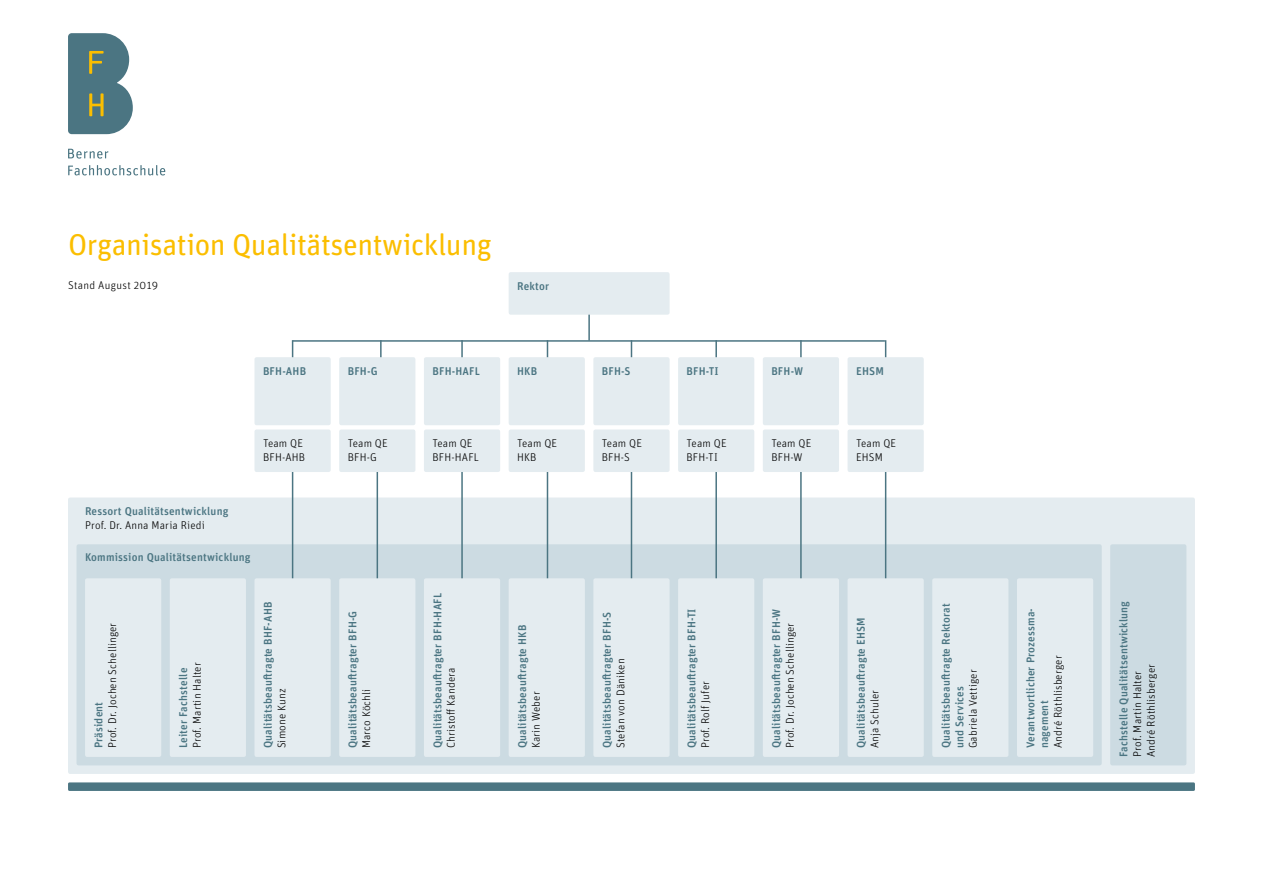
<style>
.page{position:relative;width:1263px;height:893px;background:#fff}
.page>*{position:absolute;margin:0;border:0;box-sizing:border-box;transform-origin:0 0}
.t1{font:30px "Unit Rounded Pro";letter-spacing:-.015em;color:#fbbe00}
.t2{font:500 11.25px/13.6px "Unit Rounded Pro";letter-spacing:.015em;color:#4b7582}
.t3{font:300 11.25px/13.6px "Unit Rounded Pro";letter-spacing:.015em;color:#000}
</style>
<div class="page">
<div style="left:68px;top:497px;width:1127px;height:277px;background:#e4ecf0;border-radius:2px"></div>
<hr style="left:588px;top:281px;width:2px;height:60px;background:#4b7582">
<hr style="left:293px;top:340px;width:592px;height:2px;background:#4b7582">
<svg style="left:68px;top:33px;width:65px;height:101px;background:#658689"></svg>
<svg style="left:68px;top:149px;width:40px;height:10px"></svg>
<svg style="left:68px;top:165px;width:97px;height:10px"></svg>
<div style="left:77px;top:544px;width:1025px;height:221px;background:#ccdbe2;border-radius:2px"></div>
<div style="left:509px;top:272px;width:161px;height:43px;background:#e4ecf0;border-radius:2px"></div>
<div style="left:1110px;top:544px;width:76px;height:221px;background:#ccdbe2;border-radius:2px"></div>
<div style="left:68px;top:782px;width:1127px;height:9px;background:#4b7582;border-radius:2px"></div>
<div style="left:85px;top:578px;width:76px;height:179px;background:#e4ecf0;border-radius:2px"></div>
<hr style="left:715px;top:446px;width:2px;height:139px;background:#4b7582">
<hr style="left:715px;top:340px;width:2px;height:21px;background:#4b7582">
<div style="left:678px;top:357px;width:76px;height:68px;background:#e4ecf0;border-radius:2px"></div>
<div style="left:678px;top:429px;width:76px;height:43px;background:#e4ecf0;border-radius:2px"></div>
<div style="left:678px;top:578px;width:76px;height:179px;background:#e4ecf0;border-radius:2px"></div>
<hr style="left:292px;top:446px;width:1px;height:139px;background:#4b7582">
<svg style="left:292px;top:340px;width:1px;height:17px"></svg>
<div style="left:254px;top:357px;width:77px;height:68px;background:#e4ecf0;border-radius:2px"></div>
<div style="left:254px;top:429px;width:77px;height:43px;background:#e4ecf0;border-radius:2px"></div>
<div style="left:254px;top:578px;width:77px;height:179px;background:#e4ecf0;border-radius:2px"></div>
<hr style="left:800px;top:446px;width:2px;height:139px;background:#4b7582">
<hr style="left:800px;top:340px;width:2px;height:21px;background:#4b7582">
<div style="left:763px;top:357px;width:76px;height:68px;background:#e4ecf0;border-radius:2px"></div>
<div style="left:763px;top:429px;width:76px;height:43px;background:#e4ecf0;border-radius:2px"></div>
<div style="left:763px;top:578px;width:76px;height:179px;background:#e4ecf0;border-radius:2px"></div>
<hr style="left:380px;top:340px;width:2px;height:21px;background:#4b7582">
<hr style="left:377px;top:446px;width:1px;height:139px;background:#4b7582">
<div style="left:339px;top:357px;width:76px;height:68px;background:#e4ecf0;border-radius:2px"></div>
<div style="left:339px;top:429px;width:76px;height:43px;background:#e4ecf0;border-radius:2px"></div>
<div style="left:339px;top:578px;width:76px;height:179px;background:#e4ecf0;border-radius:2px"></div>
<hr style="left:885px;top:446px;width:1px;height:139px;background:#4b7582">
<svg style="left:885px;top:340px;width:1px;height:17px"></svg>
<div style="left:847px;top:357px;width:77px;height:68px;background:#e4ecf0;border-radius:2px"></div>
<div style="left:847px;top:429px;width:77px;height:43px;background:#e4ecf0;border-radius:2px"></div>
<div style="left:847px;top:578px;width:77px;height:179px;background:#e4ecf0;border-radius:2px"></div>
<hr style="left:461px;top:446px;width:2px;height:139px;background:#4b7582">
<hr style="left:461px;top:340px;width:2px;height:21px;background:#4b7582">
<div style="left:424px;top:357px;width:76px;height:68px;background:#e4ecf0;border-radius:2px"></div>
<div style="left:424px;top:429px;width:76px;height:43px;background:#e4ecf0;border-radius:2px"></div>
<div style="left:424px;top:578px;width:76px;height:179px;background:#e4ecf0;border-radius:2px"></div>
<div style="left:932px;top:578px;width:76px;height:179px;background:#e4ecf0;border-radius:2px"></div>
<hr style="left:547px;top:446px;width:1px;height:139px;background:#4b7582">
<svg style="left:547px;top:342px;width:1px;height:15px"></svg>
<div style="left:509px;top:357px;width:76px;height:68px;background:#e4ecf0;border-radius:2px"></div>
<div style="left:509px;top:429px;width:76px;height:43px;background:#e4ecf0;border-radius:2px"></div>
<div style="left:509px;top:578px;width:76px;height:179px;background:#e4ecf0;border-radius:2px"></div>
<div style="left:1017px;top:578px;width:76px;height:179px;background:#e4ecf0;border-radius:2px"></div>
<div style="left:170px;top:578px;width:76px;height:179px;background:#e4ecf0;border-radius:2px"></div>
<hr style="left:631px;top:446px;width:1px;height:139px;background:#4b7582">
<svg style="left:631px;top:342px;width:1px;height:15px"></svg>
<div style="left:593px;top:357px;width:77px;height:68px;background:#e4ecf0;border-radius:2px"></div>
<div style="left:593px;top:429px;width:77px;height:43px;background:#e4ecf0;border-radius:2px"></div>
<div style="left:593px;top:578px;width:77px;height:179px;background:#e4ecf0;border-radius:2px"></div>
<h1 class="t1" style="left:68px;top:224px;width:425px">Organisation Qualitätsentwicklung</h1>
<p class="t3" style="left:68px;top:278px;width:91px">Stand August 2019</p>
<p class="t2" style="left:517px;top:278px;width:34px">Rektor</p>
<p class="t2" style="left:263px;top:363px;width:45px">BFH-AHB</p>
<p class="t3" style="left:263px;top:436px;width:44px">Team QE<br>BFH-AHB</p>
<p class="t2" style="left:85px;top:504px;width:145px">Ressort Qualitätsentwicklung</p>
<p class="t3" style="left:85px;top:518px;width:121px">Prof. Dr. Anna Maria Riedi</p>
<p class="t2" style="left:85px;top:550px;width:167px">Kommission Qualitätsentwicklung</p>
<p class="t3" style="left:105px;top:748px;width:127px;rotate:-90deg">Prof. Dr. Jochen Schellinger</p>
<p class="t2" style="left:91px;top:748px;width:48px;rotate:-90deg">Präsident</p>
<p class="t2" style="left:176px;top:748px;width:82px;rotate:-90deg">Leiter Fachstelle</p>
<p class="t3" style="left:190px;top:748px;width:88px;rotate:-90deg">Prof. Martin Halter</p>
<p class="t2" style="left:261px;top:748px;width:148px;rotate:-90deg">Qualitätsbeauftragte BHF-AHB</p>
<p class="t3" style="left:275px;top:748px;width:61px;rotate:-90deg">Simone Kunz</p>
<p class="t2" style="left:348px;top:363px;width:31px">BFH-G</p>
<p class="t3" style="left:348px;top:436px;width:42px">Team QE<br>BFH-G</p>
<p class="t2" style="left:345px;top:748px;width:139px;rotate:-90deg">Qualitätsbeauftragter BFH-G</p>
<p class="t3" style="left:359px;top:748px;width:61px;rotate:-90deg">Marco Köchli</p>
<p class="t2" style="left:432px;top:363px;width:49px">BFH-HAFL</p>
<p class="t3" style="left:432px;top:436px;width:48px">Team QE<br>BFH-HAFL</p>
<p class="t2" style="left:517px;top:363px;width:22px">HKB</p>
<p class="t3" style="left:517px;top:436px;width:42px">Team QE<br>HKB</p>
<p class="t2" style="left:430px;top:748px;width:157px;rotate:-90deg">Qualitätsbeauftragter BFH-HAFL</p>
<p class="t3" style="left:444px;top:748px;width:82px;rotate:-90deg">Christoff Kandera</p>
<p class="t2" style="left:515px;top:748px;width:125px;rotate:-90deg">Qualitätsbeauftragte HKB</p>
<p class="t3" style="left:529px;top:748px;width:59px;rotate:-90deg">Karin Weber</p>
<p class="t2" style="left:602px;top:363px;width:30px">BFH-S</p>
<p class="t3" style="left:602px;top:436px;width:42px">Team QE<br>BFH-S</p>
<p class="t2" style="left:599px;top:748px;width:138px;rotate:-90deg">Qualitätsbeauftragter BFH-S</p>
<p class="t3" style="left:613px;top:748px;width:91px;rotate:-90deg">Stefan von Däniken</p>
<p class="t2" style="left:687px;top:363px;width:34px">BFH-TI</p>
<p class="t3" style="left:687px;top:436px;width:42px">Team QE<br>BFH-TI</p>
<p class="t2" style="left:684px;top:748px;width:141px;rotate:-90deg">Qualitätsbeauftragter BFH-TI</p>
<p class="t3" style="left:698px;top:748px;width:69px;rotate:-90deg">Prof. Rolf Jufer</p>
<p class="t2" style="left:771px;top:363px;width:33px">BFH-W</p>
<p class="t3" style="left:771px;top:436px;width:42px">Team QE<br>BFH-W</p>
<p class="t2" style="left:856px;top:363px;width:29px">EHSM</p>
<p class="t3" style="left:856px;top:436px;width:42px">Team QE<br>EHSM</p>
<p class="t2" style="left:769px;top:748px;width:141px;rotate:-90deg">Qualitätsbeauftragter BFH-W</p>
<p class="t3" style="left:783px;top:748px;width:127px;rotate:-90deg">Prof. Dr. Jochen Schellinger</p>
<p class="t2" style="left:854px;top:748px;width:133px;rotate:-90deg">Qualitätsbeauftragte EHSM</p>
<p class="t3" style="left:868px;top:748px;width:60px;rotate:-90deg">Anja Schuler</p>
<p class="t2" style="left:938px;top:748px;width:147px;rotate:-90deg">Qualitätsbeauftragte Rektorat und Services</p>
<p class="t3" style="left:966px;top:748px;width:80px;rotate:-90deg">Gabriela Vettiger</p>
<p class="t2" style="left:1023px;top:748px;width:142px;rotate:-90deg">Verantwortlicher Prozessma-</p>
<p class="t3" style="left:1051px;top:748px;width:94px;rotate:-90deg">André Röthlisberger</p>
<p class="t2" style="left:1037px;top:748px;width:49px;rotate:-90deg">nagement</p>
<p class="t2" style="left:1116px;top:757px;width:158px;rotate:-90deg">Fachstelle Qualitätsentwicklung</p>
<p class="t3" style="left:1130px;top:757px;width:94px;rotate:-90deg">Prof. Martin Halter<br>André Röthlisberger</p>
</div>
